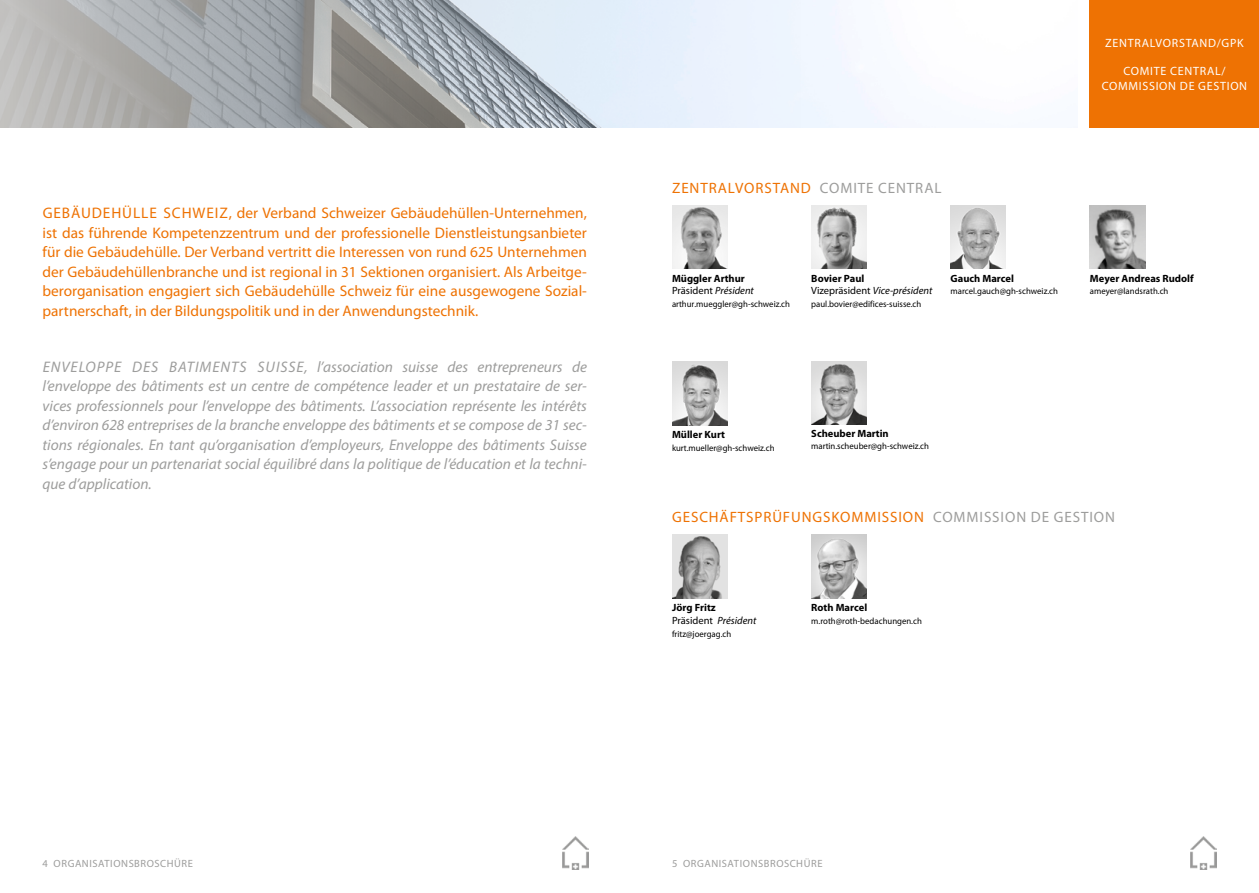
<style>
.page{position:relative;width:1259px;height:893px;background:#fff}
.page>*{position:absolute;margin:0;border:0;box-sizing:border-box;transform-origin:0 0}
.t1{font:italic 15.3px/19.5px "Myriad Pro";color:#9d9d9c;text-align:justify}
.t2{font:15.3px/19.5px "Myriad Pro";color:#ee7203;text-align:justify}
.t3{font:15px "Myriad Pro";letter-spacing:.06em;color:#ee7203}
.t4{font:12px/15px "Myriad Pro";letter-spacing:.06em;color:#fff;text-align:center}
.t5{font:700 10.5px/12.8px "Myriad Pro";color:#000}
.t6{font:10.5px "Myriad Pro";letter-spacing:.055em;color:#9d9d9c}
.t7{font:italic 10.5px/12.8px "Myriad Pro";color:#000}
.t8{font:9px "Myriad Pro";color:#000}
.s1{color:#9d9d9c}
.s2{font-weight:400}
.s3{font-weight:400;font-style:italic}
.s4{font-weight:700;font-style:normal}
.s5{font-style:normal}
</style>
<div class="page">
<div style="left:1090px;top:0;width:169px;height:128px;background:#ee7203"></div>
<svg style="left:0;top:0;width:800px;height:128px;background:#b9bfc3"></svg>
<img style="left:562px;top:836px;width:26px;height:33px">
<img style="left:1191px;top:837px;width:25px;height:33px">
<img style="left:672px;top:205px;width:55px;height:64px">
<img style="left:811px;top:205px;width:55px;height:64px">
<img style="left:950px;top:205px;width:56px;height:64px">
<img style="left:1090px;top:205px;width:55px;height:64px">
<img style="left:672px;top:362px;width:55px;height:64px">
<img style="left:811px;top:362px;width:55px;height:62px">
<img style="left:672px;top:535px;width:55px;height:63px">
<img style="left:811px;top:535px;width:55px;height:63px">
<p class="t2" style="left:43px;top:203px;width:546px">GEBÄUDEHÜLLE SCHWEIZ, der Verband Schweizer Gebäudehüllen-Unternehmen, ist das führende Kompetenzzentrum und der professionelle Dienstleistungsanbieter für die Gebäudehülle. Der Verband vertritt die Interessen von rund 625 Unternehmen der Gebäudehüllenbranche und ist regional in 31 Sektionen organisiert. Als Arbeitge&shy;berorganisation engagiert sich Gebäudehülle Schweiz für eine ausgewogene Sozial&shy;partnerschaft, in der Bildungspolitik und in der Anwendungstechnik.</p>
<p class="t1" style="left:43px;top:357px;width:546px">ENVELOPPE DES BATIMENTS SUISSE, l’association suisse des entrepreneurs de l’enveloppe des bâtiments est un centre de compétence leader et un prestataire de ser&shy;vices professionnels pour l’enveloppe des bâtiments. L’association représente les intérêts d’environ 628 entreprises de la branche enveloppe des bâtiments et se compose de 31 sec&shy;tions régionales. En tant qu’organisation d’employeurs, Enveloppe des bâtiments Suisse s’engage pour un partenariat social équilibré dans la politique de l’éducation et la techni&shy;que d’application.</p>
<p class="t4" style="left:1105px;top:35px;width:140px">ZENTRALVORSTAND/GPK</p>
<p class="t4" style="left:1101px;top:63px;width:147px">COMITE CENTRAL/<br>COMMISSION DE GESTION</p>
<p class="t3" style="left:672px;top:179px;width:271px">ZENTRALVORSTAND <span class="s1">COMITE CENTRAL</span></p>
<p class="t5" style="left:672px;top:271px;width:83px">Müggler Arthur<br><span class="s2">Präsident</span> <span class="s3">Président</span></p>
<p class="t8" style="left:672px;top:299px;width:119px">arthur.mueggler@gh-schweiz.ch</p>
<p class="t7" style="left:811px;top:272px;width:122px"><span class="s4">Bovier Paul<br></span><span class="s5">Vizepräsident</span> Vice-président</p>
<p class="t8" style="left:811px;top:299px;width:112px">paul.bovier@edifices-suisse.ch</p>
<p class="t5" style="left:950px;top:271px;width:65px">Gauch Marcel</p>
<p class="t8" style="left:950px;top:286px;width:109px">marcel.gauch@gh-schweiz.ch</p>
<p class="t5" style="left:1090px;top:271px;width:105px">Meyer Andreas Rudolf</p>
<p class="t8" style="left:1090px;top:286px;width:80px">ameyer@landsrath.ch</p>
<p class="t5" style="left:672px;top:428px;width:54px">Müller Kurt</p>
<p class="t8" style="left:672px;top:443px;width:104px">kurt.mueller@gh-schweiz.ch</p>
<p class="t5" style="left:811px;top:426px;width:79px">Scheuber Martin</p>
<p class="t8" style="left:811px;top:441px;width:119px">martin.scheuber@gh-schweiz.ch</p>
<p class="t3" style="left:672px;top:508px;width:444px">GESCHÄFTSPRÜFUNGSKOMMISSION <span class="s1">COMMISSION DE GESTION</span></p>
<p class="t5" style="left:672px;top:601px;width:86px">Jörg Fritz<br><span class="s2">Präsident</span> <span class="s3">Président</span></p>
<p class="t8" style="left:672px;top:628px;width:61px">fritz@joergag.ch</p>
<p class="t5" style="left:811px;top:601px;width:57px">Roth Marcel</p>
<p class="t8" style="left:811px;top:615px;width:112px">m.roth@roth-bedachungen.ch</p>
<p class="t6" style="left:43px;top:857px;width:152px">4 ORGANISATIONSBROSCHÜRE</p>
<p class="t6" style="left:672px;top:857px;width:152px">5 ORGANISATIONSBROSCHÜRE</p>
</div>
